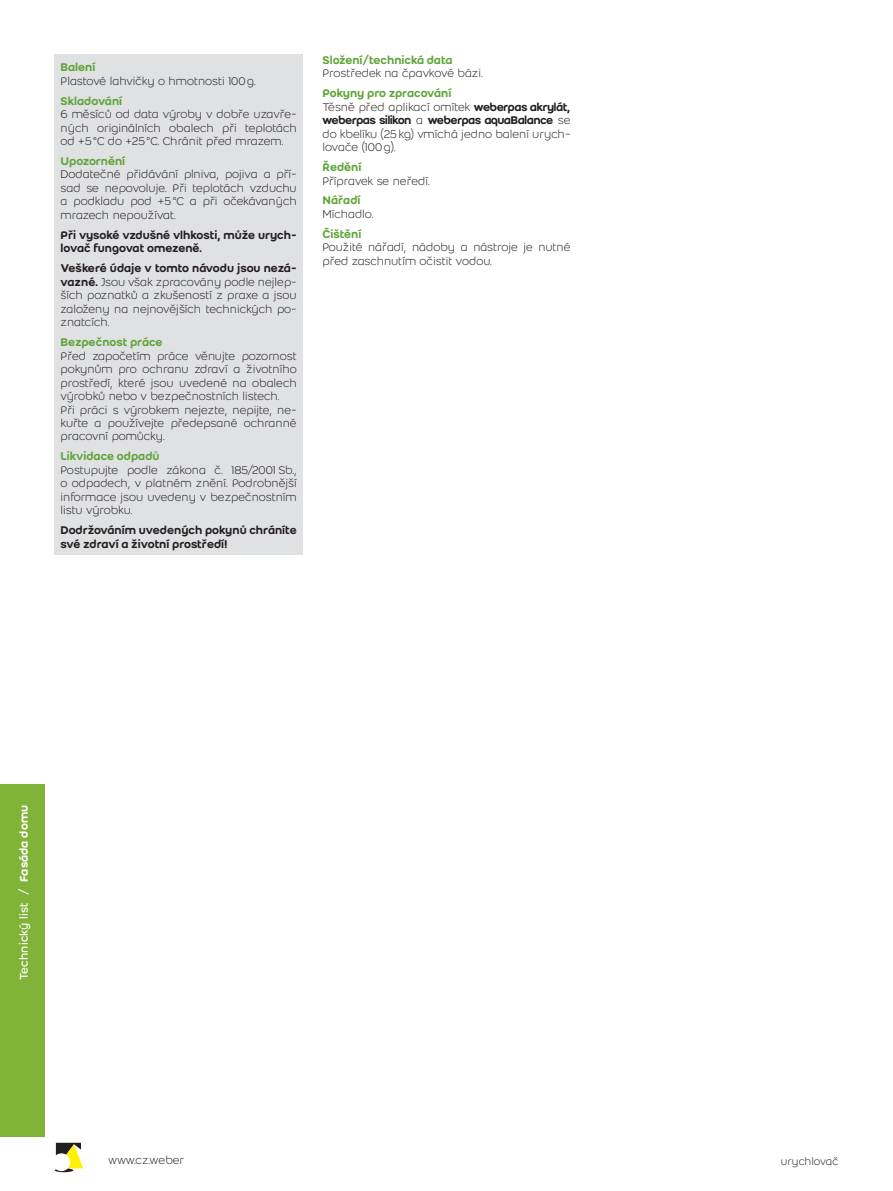
<style>
.page{position:relative;width:893px;height:1191px;background:#fff}
.page>*{position:absolute;margin:0;border:0;box-sizing:border-box;transform-origin:0 0}
.t1{font:300 12.25px/13.5px "Weber";color:#231f20}
.t2{font:500 12.25px/13.5px "Weber";color:#231f20}
.t3{font:500 12.25px "Weber";color:#60a53a}
.t4{font:12.25px "Weber Name";color:#231f20}
.t5{font:12.25px "Weber";letter-spacing:.01em;color:#fff}
.t6{font:300 11.38px "Weber";color:#231f20}
.s1{font-weight:500}
.s2{font-weight:500;color:#60a53a}
.s3{font-family:"Weber Name";font-weight:400}
.s4{font-family:"Weber";font-weight:300}
</style>
<div class="page">
<div style="left:0;top:784px;width:45px;height:352px;background:#7fb438"></div>
<svg style="left:55px;top:1142px;width:28px;height:30px"></svg>
<div style="left:55px;top:55px;width:248px;height:500px;background:#e0e1e3"></div>
<p class="t3" style="left:61px;top:63px;width:36px">Balení</p>
<p class="t1" style="left:61px;top:75px;width:197px">Plastové lahvičky o hmotnosti 100 g.</p>
<p class="t3" style="left:61px;top:96px;width:63px">Skladování</p>
<p class="t1" style="left:61px;top:108px;width:238px;text-align:justify">6 měsíců od data výroby v dobře uzavře&shy;ných originálních obalech při teplotách od +5 °C do +25 °C. Chránit před mrazem.</p>
<p class="t3" style="left:61px;top:156px;width:66px">Upozornění</p>
<p class="t1" style="left:61px;top:169px;width:238px;text-align:justify">Dodatečné přidávání plniva, pojiva a pří&shy;sad se nepovoluje. Při teplotách vzduchu a podkladu pod +5 °C a při očekávaných mrazech nepoužívat.</p>
<p class="t2" style="left:61px;top:229px;width:238px">Při vysoké vzdušné vlhkosti, může urych&shy;lovač fungovat omezeně.</p>
<p class="t1" style="left:61px;top:262px;width:238px;text-align:justify"><span class="s1">Veškeré údaje v tomto návodu jsou nezá&shy;vazné.</span> Jsou však zpracovány podle nejlep&shy;ších poznatků a zkušeností z praxe a jsou založeny na nejnovějších technických po&shy;znatcích.</p>
<p class="t3" style="left:61px;top:338px;width:103px">Bezpečnost práce</p>
<p class="t1" style="left:61px;top:350px;width:238px">Před započetím práce věnujte pozornost pokynům pro ochranu zdraví a životního prostředí, které jsou uvedené na obalech výrobků nebo v bezpečnostních listech.<br>Při práci s výrobkem nejezte, nepijte, ne&shy;kuřte a používejte předepsané ochranné pracovní pomůcky.</p>
<p class="t3" style="left:61px;top:452px;width:100px">Likvidace odpadů</p>
<p class="t1" style="left:61px;top:464px;width:238px;text-align:justify">Postupujte podle zákona č. 185/2001 Sb., o odpadech, v platném znění. Podrobnější informace jsou uvedeny v bezpeč nostním listu výrobku.</p>
<p class="t2" style="left:61px;top:524px;width:238px">Dodržováním uvedených pokynů chráníte své zdraví a životní prostředí!</p>
<p class="t3" style="left:323px;top:55px;width:132px">Složení/technická data</p>
<p class="t1" style="left:322px;top:67px;width:162px">Prostředek na čpavkové bázi.</p>
<p class="t1" style="left:322px;top:87px;width:250px"><span class="s2">Pokyny pro zpracování<br></span>Těsně před aplikací omítek <span class="s3">weberpas akrylát,</span></p>
<p class="t4" style="left:322px;top:116px;width:250px">weberpas silikon <span class="s4">a</span> weberpas aquaBalance <span class="s4">se</span></p>
<p class="t1" style="left:322px;top:128px;width:250px">do kbelíku (25 kg) vmíchá jedno balení urych&shy;lovače (100 g).</p>
<p class="t3" style="left:323px;top:163px;width:40px">Ředění</p>
<p class="t1" style="left:322px;top:175px;width:109px">Přípravek se neředí.</p>
<p class="t3" style="left:323px;top:196px;width:39px">Nářadí</p>
<p class="t1" style="left:322px;top:208px;width:52px">Míchadlo.</p>
<p class="t3" style="left:323px;top:229px;width:40px">Čištění</p>
<p class="t1" style="left:322px;top:241px;width:250px">Použité nářadí, nádoby a nástroje je nutné před zaschnutím očistit vodou.</p>
<p class="t5" style="left:19px;top:980px;width:177px;rotate:-90deg">Technický list / <span class="s1">Fasáda domu</span></p>
<p class="t1" style="left:108px;top:1154px;width:78px">www.cz.weber</p>
<p class="t6" style="left:781px;top:1157px;width:59px">urychlovač</p>
</div>
